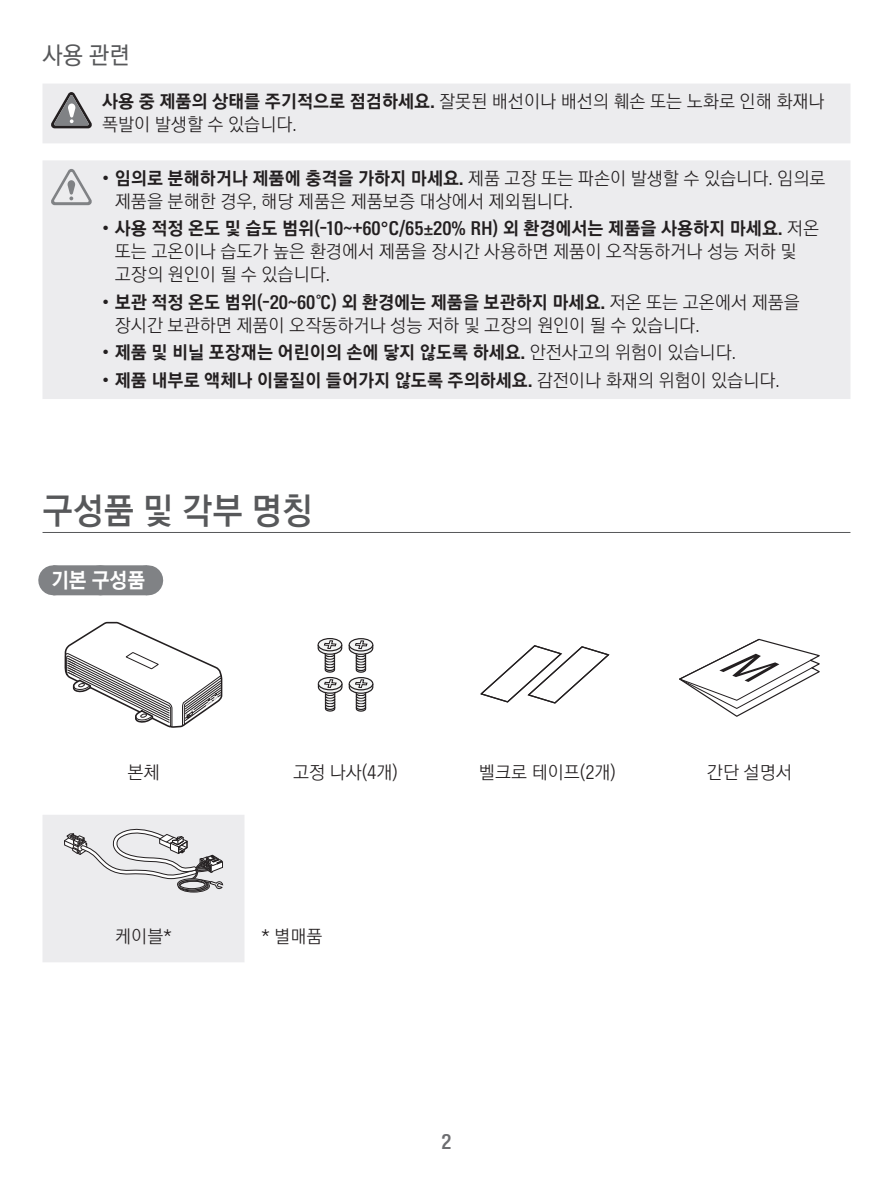
<style>
.page{position:relative;width:893px;height:1191px;background:#fff}
.page>*{position:absolute;margin:0;border:0;box-sizing:border-box;transform-origin:0 0}
.t1{font:36px "Inavi Rix Go B";color:#57585a;scale:.95 1}
.t2{font:24px "Inavi Rix Go M";color:#57585a;scale:.95 1}
.t3{font:21px "Inavi Rix Go EB";color:#fff;scale:.95 1}
.t4{font:19.5px "Inavi Rix Go EB";color:#6c6d70}
.t5{font:18px/23.1px "Inavi Rix Go L";color:#231f20}
.t6{font:18px "Inavi Rix Go EB";color:#231f20}
.s1{font-family:"Inavi Rix Go EB"}
.s2{font-family:"Inavi Rix Go L"}
</style>
<div class="page">
<hr style="left:43px;top:532px;width:807px;height:1px;background:#57585a">
<div style="left:53px;top:565px;width:94px;height:30px;background:#808285"></div>
<svg style="left:100px;top:565px;width:24px;height:1px"></svg>
<hr style="left:147px;top:565px;width:1px;height:30px;background:#808285">
<div style="left:43px;top:84px;width:807px;height:59px;background:#ececee"></div>
<svg style="left:51px;top:92px;width:41px;height:36px"></svg>
<div style="left:43px;top:160px;width:807px;height:239px;background:#ececee"></div>
<svg style="left:51px;top:169px;width:41px;height:36px"></svg>
<svg style="left:65px;top:622px;width:157px;height:106px"></svg>
<svg style="left:317px;top:638px;width:57px;height:74px"></svg>
<svg style="left:480px;top:645px;width:130px;height:58px"></svg>
<svg style="left:679px;top:639px;width:141px;height:78px"></svg>
<svg style="left:43px;top:815px;width:201px;height:147px;background:#e2e1e3"></svg>
<h2 class="t2" style="left:43px;top:39px;width:93px">사용 관련</h2>
<p class="t5" style="left:102px;top:89px;width:724px"><span class="s1">사용 중 제품의 상태를 주기적으로 점검하세요.</span> 잘못된 배선이나 배선의 훼손 또는 노화로 인해 화재나 폭발이 발생할 수 있습니다.</p>
<p class="t5" style="left:115px;top:166px;width:712px;text-indent:-13px">• <span class="s1">임의로 분해하거나 제품에 충격을 가하지 마세요.</span> 제품 고장 또는 파손이 발생할 수 있습니다. 임의로 제품을 분해한 경우, 해당 제품은 제품보증 대상에서 제외됩니다.</p>
<p class="t6" style="left:102px;top:216px;width:718px"><span class="s2">•</span> 사용 적정 온도 및 습도 범위(-10~+60°C/65±20% RH) 외 환경에서는 제품을 사용하지 마세요. <span class="s2">저온</span></p>
<p class="t5" style="left:115px;top:240px;width:683px">또는 고온이나 습도가 높은 환경에서 제품을 장시간 사용하면 제품이 오작동하거나 성능 저하 및 고장의 원인이 될 수 있습니다.</p>
<p class="t6" style="left:102px;top:290px;width:699px"><span class="s2">•</span> 보관 적정 온도 범위(-20~60℃) 외 환경에는 제품을 보관하지 마세요. <span class="s2">저온 또는 고온에서 제품을</span></p>
<p class="t5" style="left:115px;top:313px;width:586px">장시간 보관하면 제품이 오작동하거나 성능 저하 및 고장의 원인이 될 수 있습니다.</p>
<p class="t6" style="left:102px;top:340px;width:635px"><span class="s2">•</span> 제품 및 비닐 포장재는 어린이의 손에 닿지 않도록 하세요. <span class="s2">안전사고의 위험이 있습니다.</span></p>
<p class="t6" style="left:102px;top:368px;width:679px"><span class="s2">•</span> 제품 내부로 액체나 이물질이 들어가지 않도록 주의하세요. <span class="s2">감전이나 화재의 위험이 있습니다.</span></p>
<h1 class="t1" style="left:43px;top:486px;width:286px">구성품 및 각부 명칭</h1>
<p class="t3" style="left:51px;top:566px;width:101px">기본 구성품</p>
<p class="t5" style="left:127px;top:760px;width:34px">본체</p>
<p class="t5" style="left:293px;top:760px;width:106px">고정 나사(4개)</p>
<p class="t5" style="left:479px;top:760px;width:139px">벨크로 테이프(2개)</p>
<p class="t5" style="left:707px;top:760px;width:86px">간단 설명서</p>
<p class="t5" style="left:115px;top:924px;width:58px">케이블*</p>
<p class="t5" style="left:261px;top:924px;width:63px">* 별매품</p>
<p class="t4" style="left:441px;top:1128px;width:11px">2</p>
</div>
